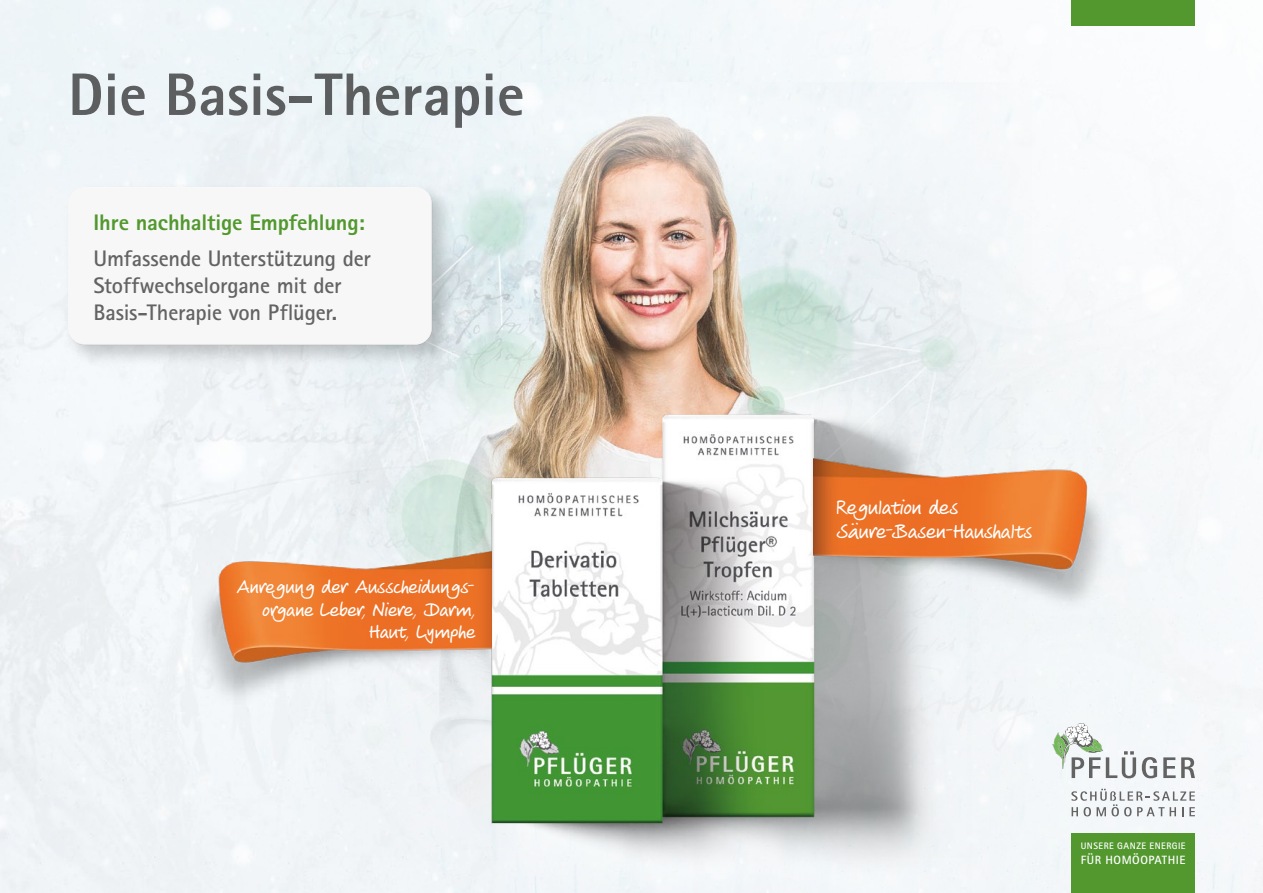
<style>
.page{position:relative;width:1263px;height:893px;background:#f3f7f9}
.page>*{position:absolute;margin:0;border:0;box-sizing:border-box;transform-origin:0 0}
.t1{font:800 60px "Rotis Sans Serif";color:#646363}
.t2{font:700 22.5px/27px "Rotis Sans Serif";letter-spacing:-.01em;color:#646363}
.t3{font:800 22.5px "Rotis Sans Serif";letter-spacing:-.01em;color:#52982f}
.t4{font:21px/24px "Veneto Handwriting";letter-spacing:.02em;color:#fff}
.t5{font:19.5px/22.5px "Veneto Handwriting";letter-spacing:.025em;color:#fff;text-align:right}
.t6{font:700 12px "Rotis Sans Serif";letter-spacing:.045em;color:#fff}
.t7{font:700 9.3px "Rotis Sans Serif";letter-spacing:.05em;color:#fff}
</style>
<div class="page">
<div style="left:1071px;top:0;width:124px;height:26px;background:#52982f"></div>
<div style="left:1071px;top:833px;width:124px;height:60px;background:#52982f"></div>
<svg style="left:1142px;top:757px;width:15px;height:21px"></svg>
<svg style="left:1163px;top:757px;width:32px;height:21px"></svg>
<svg style="left:1090px;top:789px;width:105px;height:27px"></svg>
<svg style="left:1090px;top:723px;width:46px;height:55px"></svg>
<img style="left:294px;top:82px;width:796px;height:803px">
<img style="left:333px;top:322px;width:638px;height:571px">
<img style="left:183px;top:531px;width:309px;height:174px">
<img style="left:814px;top:441px;width:308px;height:169px">
<div style="left:62px;top:181px;width:394px;height:188px;background:#000;opacity:.2"></div>
<div style="left:68px;top:185px;width:365px;height:150px;background:#fff;opacity:.5"></div>
<div style="left:68px;top:192px;width:367px;height:153px;background:#f7f7f7"></div>
<h1 class="t1" style="left:68px;top:56px;width:458px">Die Basis-Therapie</h1>
<p class="t3" style="left:94px;top:208px;width:273px">Ihre nachhaltige Empfehlung:</p>
<p class="t2" style="left:94px;top:244px;width:279px">Umfassende Unterstützung der<br>Stoffwechselorgane mit der<br>Basis-Therapie von Pflüger.</p>
<p class="t5" style="left:237px;top:576px;width:240px">Anregun g der Ausscheidun gs&shy;organe Leber, Niere, Darm,<br>Haut, Lymphe</p>
<p class="t4" style="left:836px;top:496px;width:197px">Regulation des<br>Säure-Basen-Haushalts</p>
<p class="t7" style="left:1081px;top:840px;width:106px">UNSERE GANZE ENERGIE</p>
<p class="t6" style="left:1081px;top:852px;width:106px">FÜR HOMÖOPATHIE</p>
</div>
